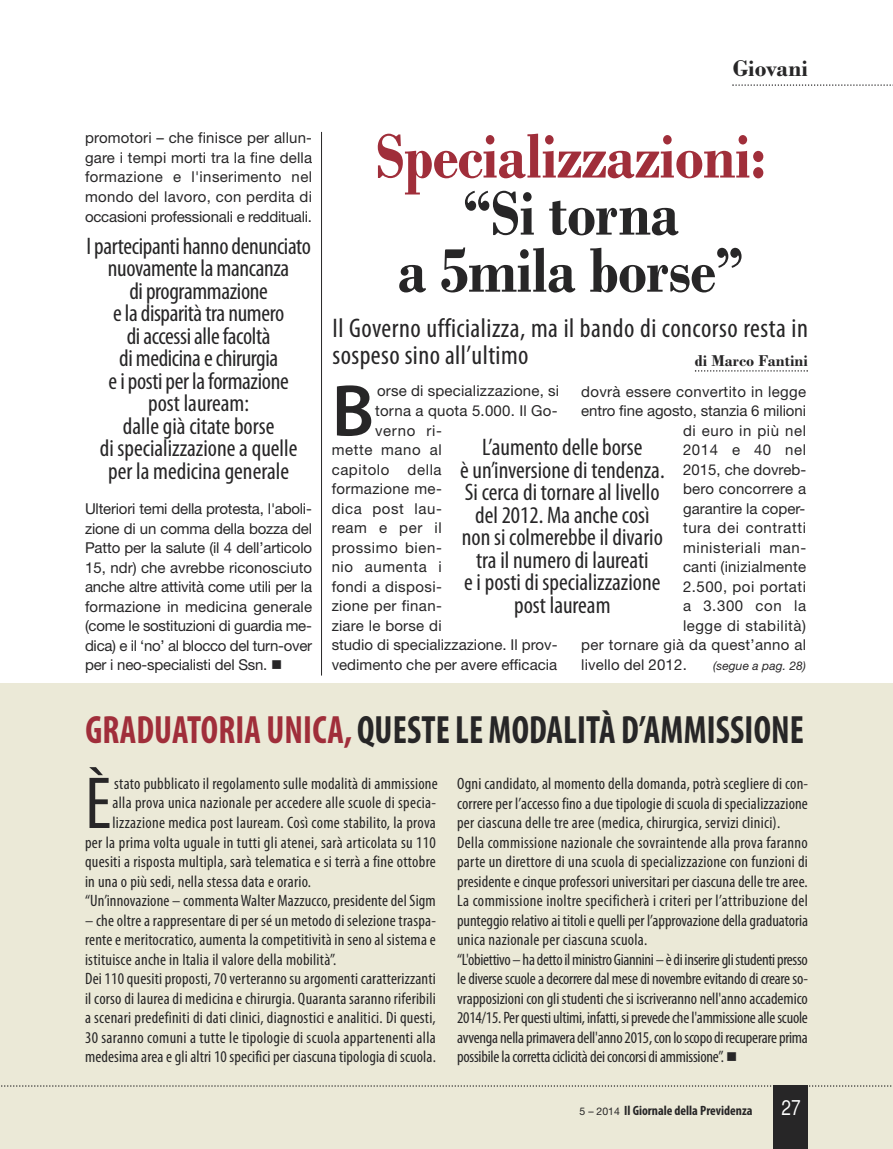
<style>
.page{position:relative;width:893px;height:1149px;background:#fff}
.page>*{position:absolute;margin:0;border:0;box-sizing:border-box;transform-origin:0 0}
.t1{font:condensed 74.25px "Myriad Pro";color:#272627}
.t2{font:600 73.65px "Myriad Pro";color:#272627}
.t3{font:700 66px/57px "Bodoni";letter-spacing:-.015em;color:#272627;text-align:center;scale:.91 1}
.t4{font:700 condensed 39.6px "Myriad Pro";letter-spacing:.005em;color:#272627;scale:.91 1}
.t5{font:condensed 27px/27px "Myriad Pro";letter-spacing:.02em;color:#272627}
.t6{font:condensed 24px/22.5px "Myriad Pro";color:#272627;text-align:center}
.t7{font:700 24px "Bodoni";color:#272627}
.t8{font:21px "Helvetica CY Plain";color:#fff}
.t9{font:condensed 16.5px/19.5px "Myriad Pro";letter-spacing:.015em;color:#272627}
.t10{font:700 16.5px "Bodoni";color:#272627}
.t11{font:15px/19.5px "Helvetica Neue";letter-spacing:.015em;color:#272627;text-align:justify}
.t12{font:15px "Helvetica Neue";letter-spacing:.04em;color:#272627}
.t13{font:15px "Helvetica Neue";letter-spacing:.035em;color:#272627}
.t14{font:15px "Helvetica Neue";letter-spacing:-.005em;color:#272627}
.t15{font:700 condensed 13.5px "Myriad Pro";color:#272627}
.t16{font:italic 12px "Helvetica Neue";letter-spacing:.01em;color:#272627}
.s1{color:#a02e3a}
.s2{font-family:"Helvetica Neue";font-weight:400;font-stretch:normal;font-size:10.5px}
</style>
<div class="page">
<div style="left:0;top:683px;width:893px;height:465px;background:#ebe9d7"></div>
<svg style="left:732px;top:84px;width:161px;height:2px"></svg>
<svg style="left:695px;top:370px;width:113px;height:1px"></svg>
<hr style="left:321px;top:132px;width:1px;height:543px;background:#272627">
<div style="left:774px;top:1084px;width:34px;height:64px;background:#272627"></div>
<svg style="left:1px;top:1084px;width:891px;height:2px"></svg>
<p class="t7" style="left:733px;top:60px;width:77px">Giovani</p>
<p class="t11" style="left:85px;top:130px;width:229px">promotori – che finisce per allun&shy;gare i tempi morti tra la fine della formazione e l'inserimento nel mondo del lavoro, con perdita di occasioni professionali e reddituali.</p>
<p class="t6" style="left:86px;top:236px;width:226px">I partecipanti hanno denunciato nuovamente la mancanza<br>di programmazione<br>e la disparità tra numero<br>di accessi alle facoltà<br>di medicina e chirurgia<br>e i posti per la formazione<br>post lauream:<br>dalle già citate borse<br>di specializzazione a quelle per la medicina generale</p>
<p class="t11" style="left:85px;top:500px;width:229px">Ulteriori temi della protesta, l'aboli&shy;zione di un comma della bozza del Patto per la salute (il 4 dell’articolo 15, ndr) che avrebbe riconosciuto anche altre attività come utili per la formazione in medicina generale (come le sostituzioni di guardia me&shy;dica) e il ‘no’ al blocco del turn-over per i neo-specialisti del Ssn. ■</p>
<p class="t3" style="left:376px;top:135px;width:431px"><span class="s1">Specializzazioni: </span>“Si torna<br>a 5mila borse”</p>
<p class="t5" style="left:333px;top:316px;width:477px">Il Governo ufficializza, ma il bando di concorso resta in sospeso sino all’ultimo</p>
<p class="t10" style="left:695px;top:355px;width:115px">di Marco Fantini</p>
<p class="t2" style="left:332px;top:367px;width:44px">B</p>
<p class="t11" style="left:377px;top:383px;width:184px">orse di specializzazione, si</p>
<p class="t11" style="left:581px;top:383px;width:226px">dovrà essere convertito in legge</p>
<p class="t14" style="left:581px;top:405px;width:226px">entro fine agosto, stanzia 6 milioni</p>
<p class="t12" style="left:683px;top:425px;width:125px">di euro in più nel</p>
<p class="t12" style="left:683px;top:444px;width:125px">2014 e 40 nel</p>
<p class="t11" style="left:683px;top:461px;width:125px">2015, che dovreb-</p>
<p class="t11" style="left:683px;top:480px;width:125px">bero concorrere a</p>
<p class="t11" style="left:683px;top:500px;width:124px">garantire la coper-</p>
<p class="t12" style="left:683px;top:522px;width:125px">tura dei contratti</p>
<p class="t12" style="left:683px;top:542px;width:125px">ministeriali man-</p>
<p class="t11" style="left:683px;top:558px;width:125px">canti (inizialmente</p>
<p class="t13" style="left:683px;top:581px;width:125px">2.500, poi portati</p>
<p class="t11" style="left:683px;top:597px;width:125px">a 3.300 con la</p>
<p class="t13" style="left:683px;top:620px;width:125px">legge di stabilità)</p>
<p class="t11" style="left:581px;top:636px;width:226px">per tornare già da quest’anno al</p>
<p class="t11" style="left:581px;top:656px;width:107px">livello del 2012.</p>
<p class="t16" style="left:713px;top:661px;width:94px">(segue a pag. 28)</p>
<p class="t11" style="left:375px;top:402px;width:184px">torna a quota 5.000. Il Go-</p>
<p class="t11" style="left:375px;top:422px;width:68px">verno ri-</p>
<p class="t12" style="left:332px;top:444px;width:111px">mette mano al</p>
<p class="t12" style="left:332px;top:463px;width:111px">capitolo della</p>
<p class="t11" style="left:332px;top:480px;width:112px">formazione me-</p>
<p class="t12" style="left:332px;top:502px;width:112px">dica post lau-</p>
<p class="t12" style="left:332px;top:522px;width:111px">ream e per il</p>
<p class="t12" style="left:332px;top:541px;width:112px">prossimo bien-</p>
<p class="t12" style="left:332px;top:561px;width:111px">nio aumenta i</p>
<p class="t11" style="left:332px;top:578px;width:112px">fondi a disposi-</p>
<p class="t11" style="left:332px;top:597px;width:112px">zione per finan-</p>
<p class="t11" style="left:332px;top:617px;width:111px">ziare le borse di</p>
<p class="t11" style="left:332px;top:636px;width:227px">studio di specializzazione. Il prov-</p>
<p class="t11" style="left:332px;top:656px;width:227px">vedimento che per avere efficacia</p>
<p class="t6" style="left:460px;top:438px;width:206px">L’aumento delle borse<br>è un’inversione di tendenza.<br>Si cerca di tornare al livello del 2012. Ma anche così non si colmerebbe il divario tra il numero di laureati<br>e i posti di specializzazione post lauream</p>
<p class="t4" style="left:85px;top:715px;width:791px"><span class="s1">GRADUATORIA UNICA,</span> QUESTE LE MODALITÀ D’AMMISSIONE</p>
<p class="t1" style="left:85px;top:776px;width:28px">È</p>
<p class="t9" style="left:114px;top:774px;width:325px">stato pubblicato il regolamento sulle modalità di ammissione</p>
<p class="t9" style="left:457px;top:775px;width:353px">Ogni candidato, al momento della domanda, potrà scegliere di con&shy;correre per l’accesso fino a due tipologie di scuola di specializzazione per ciascuna delle tre aree (medica, chirurgica, servizi clinici).<br>Della commissione nazionale che sovraintende alla prova faranno parte un direttore di una scuola di specializzazione con funzioni di presidente e cinque professori universitari per ciascuna delle tre aree.<br>La commissione inoltre specificherà i criteri per l’attribuzione del punteggio relativo ai titoli e quelli per l’approvazione della graduatoria unica nazionale per ciascuna scuola.<br>“L'obiettivo – ha detto il ministro Giannini – è di inserire gli studenti presso le diverse scuole a decorrere dal mese di novembre evitando di creare so&shy;vrapposizioni con gli studenti che si iscriveranno nell'anno accademico 2014/15. Per questi ultimi, infatti, si prevede che l'ammissione alle scuole avvenga nella primavera dell'anno 2015, con lo scopo di recuperare prima possibile la corretta ciclicità dei concorsi di ammissione”. ■</p>
<p class="t15" style="left:580px;top:1105px;width:174px"><span class="s2">5 – 2014</span> Il Giornale della Previdenza</p>
<p class="t8" style="left:781px;top:1095px;width:21px">27</p>
<p class="t9" style="left:112px;top:794px;width:325px">alla prova unica nazionale per accedere alle scuole di specia-</p>
<p class="t9" style="left:112px;top:814px;width:325px">lizzazione medica post lauream. Così come stabilito, la prova</p>
<p class="t9" style="left:85px;top:833px;width:352px">per la prima volta uguale in tutti gli atenei, sarà articolata su 110</p>
<p class="t9" style="left:85px;top:853px;width:352px">quesiti a risposta multipla, sarà telematica e si terrà a fine ottobre</p>
<p class="t9" style="left:85px;top:872px;width:227px">in una o più sedi, nella stessa data e orario.</p>
<p class="t9" style="left:85px;top:892px;width:352px">“Un’innovazione – commenta Walter Mazzucco, presidente del Sigm</p>
<p class="t9" style="left:85px;top:911px;width:352px">– che oltre a rappresentare di per sé un metodo di selezione traspa&shy;rente e meritocratico, aumenta la competitività in seno al sistema e istituisce anche in Italia il valore della mobilità”.<br>Dei 110 quesiti proposti, 70 verteranno su argomenti caratterizzanti il corso di laurea di medicina e chirurgia. Quaranta saranno riferibili a scenari predefiniti di dati clinici, diagnostici e analitici. Di questi, 30 saranno comuni a tutte le tipologie di scuola appartenenti alla medesima area e gli altri 10 specifici per ciascuna tipologia di scuola.</p>
</div>
